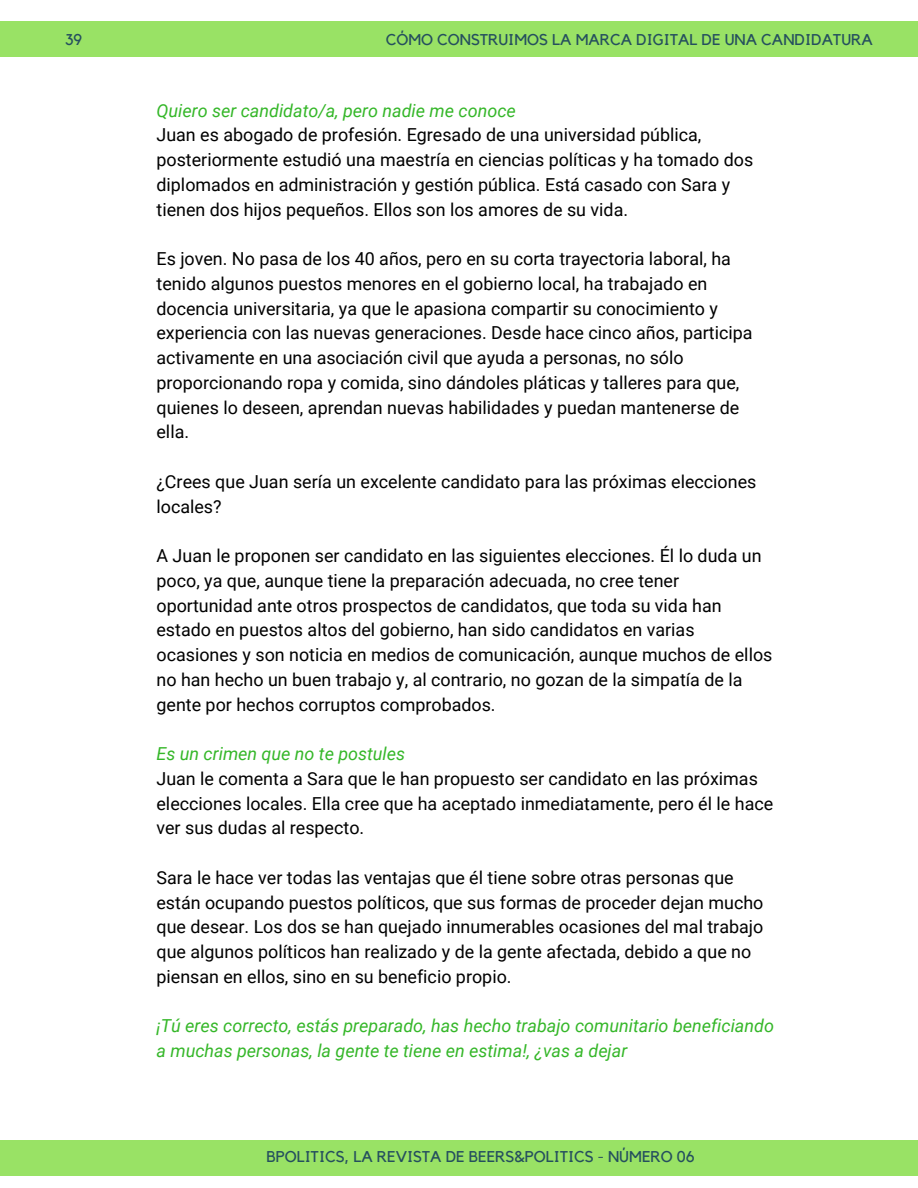
<style>
.page{position:relative;width:918px;height:1188px;background:#fff}
.page>*{position:absolute;margin:0;border:0;box-sizing:border-box;transform-origin:0 0}
.t1{font:17.85px/24.8px "Roboto";color:#000}
.t2{font:italic 17.85px/24.8px "Roboto";color:#35b729}
.t3{font:15.6px "Kollektif";color:#254f5e}
</style>
<div class="page">
<div style="left:0;top:21px;width:918px;height:35px;background:#99e265"></div>
<div style="left:0;top:1140px;width:918px;height:35px;background:#99e265"></div>
<p class="t3" style="left:65px;top:33px;width:19px">39</p>
<p class="t3" style="left:386px;top:32px;width:489px">CÓMO CONSTRUIMOS LA MARCA DIGITAL DE UNA CANDIDATURA</p>
<p class="t2" style="left:157px;top:98px;width:361px">Quiero ser candidato/a, pero nadie me conoce</p>
<p class="t1" style="left:157px;top:123px;width:598px">Juan es abogado de profesión. Egresado de una universidad pública, posteriormente estudió una maestría en ciencias políticas y ha tomado dos diplomados en administración y gestión pública. Está casado con Sara y tienen dos hijos pequeños. Ellos son los amores de su vida.</p>
<p class="t1" style="left:157px;top:247px;width:598px">Es joven. No pasa de los 40 años, pero en su corta trayectoria laboral, ha tenido algunos puestos menores en el gobierno local, ha trabajado en docencia universitaria, ya que le apasiona compartir su conocimiento y experiencia con las nuevas generaciones. Desde hace cinco años, participa activamente en una asociación civil que ayuda a personas, no sólo proporcionando ropa y comida, sino dándoles pláticas y talleres para que, quienes lo deseen, aprendan nuevas habilidades y puedan mantenerse de ella.</p>
<p class="t1" style="left:157px;top:469px;width:601px">¿Crees que Juan sería un excelente candidato para las próximas elecciones locales?</p>
<p class="t1" style="left:157px;top:544px;width:617px">A Juan le proponen ser candidato en las siguientes elecciones. Él lo duda un poco, ya que, aunque tiene la preparación adecuada, no cree tener oportunidad ante otros prospectos de candidatos, que toda su vida han estado en puestos altos del gobierno, han sido candidatos en varias ocasiones y son noticia en medios de comunicación, aunque muchos de ellos no han hecho un buen trabajo y, al contrario, no gozan de la simpatía de la gente por hechos corruptos comprobados.</p>
<p class="t2" style="left:157px;top:742px;width:250px">Es un crimen que no te postules</p>
<p class="t1" style="left:157px;top:766px;width:618px">Juan le comenta a Sara que le han propuesto ser candidato en las próximas elecciones locales. Ella cree que ha aceptado inmediatamente, pero él le hace ver sus dudas al respecto.</p>
<p class="t1" style="left:157px;top:865px;width:608px">Sara le hace ver todas las ventajas que él tiene sobre otras personas que están ocupando puestos políticos, que sus formas de proceder dejan mucho que desear. Los dos se han quejado innumerables ocasiones del mal trabajo que algunos políticos han realizado y de la gente afectada, debido a que no piensan en ellos, sino en su beneficio propio.</p>
<p class="t2" style="left:157px;top:1014px;width:619px">¡Tú eres correcto, estás preparado, has hecho trabajo comunitario beneficiando a muchas personas, la gente te tiene en estima!, ¿vas a dejar</p>
<p class="t3" style="left:267px;top:1149px;width:430px">BPOLITICS, LA REVISTA DE BEERS&amp;POLITICS - NÚMERO 06</p>
</div>
